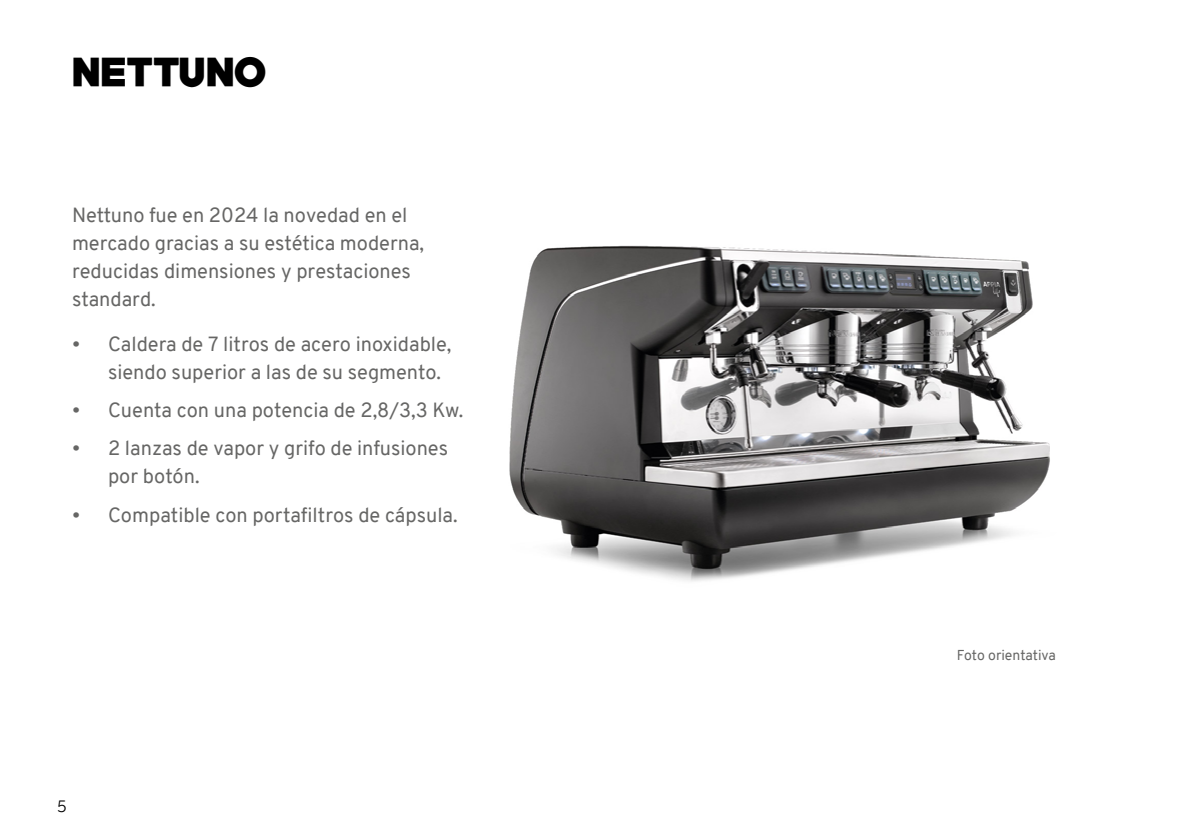
<style>
.page{position:relative;width:1191px;height:840px;background:#fff}
.page>*{position:absolute;margin:0;border:0;box-sizing:border-box;transform-origin:0 0}
.t1{font:700 36px "PRIMETIME";color:#000}
.t2{font:20px/28px "Overpass";color:#666665}
.t3{font:300 16px "Overpass";color:#000}
.t4{font:14px "Overpass";color:#666665}
</style>
<div class="page">
<img style="left:509px;top:245px;width:541px;height:337px">
<h1 class="t1" style="left:72px;top:51px;width:197px">NETTUNO</h1>
<p class="t2" style="left:72px;top:201px;width:353px">Nettuno fue en 2024 la novedad en el mercado gracias a su estética moderna, reducidas dimensiones y prestaciones standard.</p>
<p class="t2" style="left:108px;top:330px;width:345px;text-indent:-36px">• Caldera de 7 litros de acero inoxidable, siendo superior a las de su segmento.</p>
<p class="t2" style="left:72px;top:396px;width:393px">• Cuenta con una potencia de 2,8/3,3 Kw.</p>
<p class="t2" style="left:108px;top:434px;width:341px;text-indent:-36px">• 2 lanzas de vapor y grifo de infusiones por botón.</p>
<p class="t2" style="left:72px;top:500px;width:387px">• Compatible con portafiltros de cápsula.</p>
<p class="t3" style="left:57px;top:794px;width:12px">5</p>
<p class="t4" style="left:957px;top:645px;width:101px">Foto orientativa</p>
</div>
